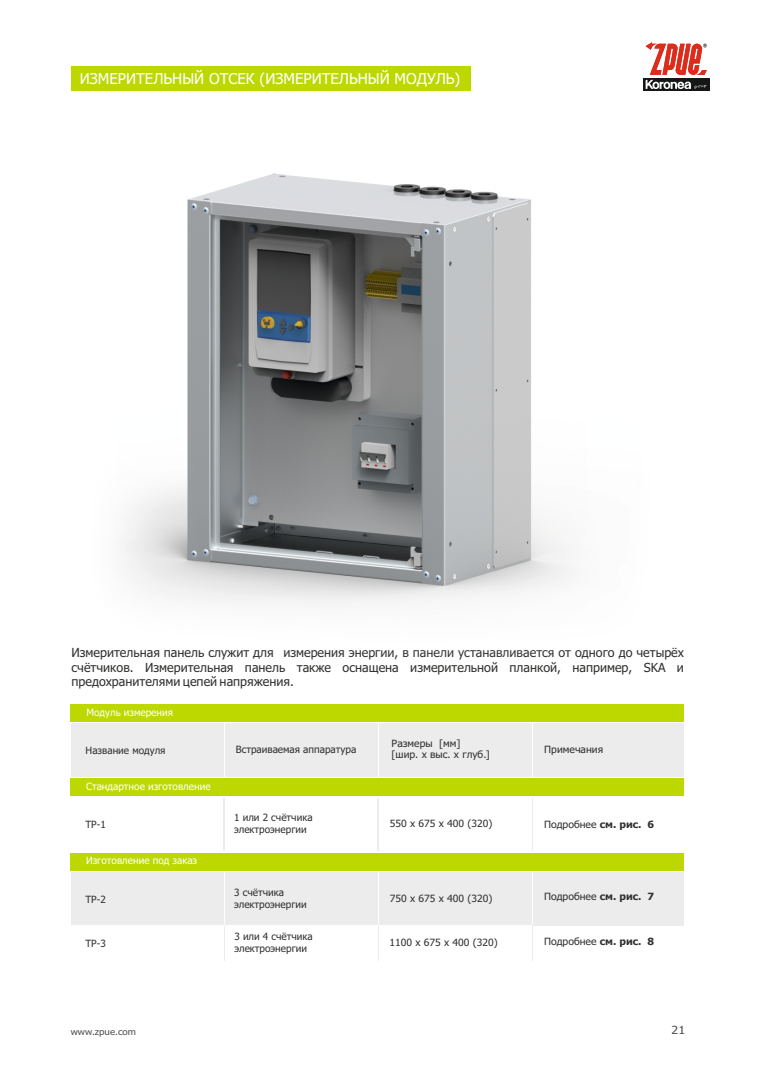
<style>
.page{position:relative;width:780px;height:1088px;background:#fff}
.page>*{position:absolute;margin:0;border:0;box-sizing:border-box;transform-origin:0 0}
.t1{font:15px "Tahoma";color:#fff}
.t2{font:12.5px/14.4px "Tahoma";color:#313130;text-align:justify}
.t3{font:11.25px "Tahoma";color:#4e4e4d;scale:1.11 1}
.t4{font:10px/10.9px "Tahoma";color:#313130;scale:1.04 1}
.t5{font:10px/12.1px "Tahoma";color:#313130}
.t6{font:10px "Tahoma";color:#fff}
.t7{font:8.75px "Tahoma";color:#4e4e4d;scale:1.11 1}
.s1{font-weight:700}
</style>
<div class="page">
<div style="left:225px;top:872px;width:152px;height:53px;background:#ececec"></div>
<div style="left:71px;top:872px;width:152px;height:53px;background:#ececec"></div>
<hr style="left:223px;top:925px;width:2px;height:36px;background:#ececec">
<hr style="left:377px;top:925px;width:2px;height:36px;background:#ececec">
<hr style="left:223px;top:798px;width:2px;height:53px;background:#ececec">
<hr style="left:377px;top:798px;width:2px;height:53px;background:#ececec">
<hr style="left:531px;top:798px;width:2px;height:53px;background:#ececec">
<div style="left:379px;top:872px;width:152px;height:53px;background:#ececec"></div>
<hr style="left:531px;top:925px;width:2px;height:36px;background:#ececec">
<div style="left:533px;top:872px;width:151px;height:53px;background:#ececec"></div>
<div style="left:71px;top:704px;width:612px;height:18px;background:#bcd800"></div>
<div style="left:71px;top:778px;width:612px;height:18px;background:#bcd800"></div>
<div style="left:71px;top:853px;width:612px;height:17px;background:#bcd800"></div>
<img style="left:123px;top:173px;width:450px;height:431px">
<div style="left:71px;top:723px;width:152px;height:54px;background:#ececec"></div>
<div style="left:225px;top:723px;width:152px;height:54px;background:#ececec"></div>
<div style="left:379px;top:723px;width:152px;height:54px;background:#ececec"></div>
<div style="left:533px;top:723px;width:151px;height:54px;background:#ececec"></div>
<div style="left:643px;top:78px;width:66px;height:13px;background:#151616"></div>
<svg style="left:645px;top:42px;width:62px;height:47px"></svg>
<div style="left:71px;top:66px;width:399px;height:25px;background:#bcd800"></div>
<p class="t1" style="left:80px;top:72px;width:382px">ИЗМЕРИТЕЛЬНЫЙ ОТСЕК (ИЗМЕРИТЕЛЬНЫЙ МОДУЛЬ)</p>
<p class="t2" style="left:71px;top:647px;width:614px">Измерительная панель служит для измерения энергии, в панели устанавливается от одного до четырёх счётчиков. Измерительная панель также оснащена измерительной планкой, например, SKA и предохранителями цепей напряжения.</p>
<p class="t6" style="left:86px;top:708px;width:88px">Модуль измерения</p>
<p class="t4" style="left:391px;top:739px;width:96px">Размеры [мм]<br>[шир. x выс. x глуб.]</p>
<p class="t5" style="left:86px;top:745px;width:81px">Название модуля</p>
<p class="t5" style="left:236px;top:744px;width:122px">Встраиваемая аппаратура</p>
<p class="t4" style="left:544px;top:744px;width:58px">Примечания</p>
<p class="t6" style="left:86px;top:782px;width:126px">Стандартное изготовление</p>
<p class="t5" style="left:85px;top:819px;width:22px">TP-1</p>
<p class="t6" style="left:86px;top:857px;width:113px">Изготовление под заказ</p>
<p class="t5" style="left:85px;top:894px;width:22px">TP-2</p>
<p class="t5" style="left:85px;top:938px;width:22px">TP-3</p>
<p class="t5" style="left:234px;top:812px;width:80px">1 или 2 счётчика электроэнергии</p>
<p class="t5" style="left:234px;top:887px;width:74px">3 счётчика электроэнергии</p>
<p class="t5" style="left:234px;top:931px;width:80px">3 или 4 счётчика электроэнергии</p>
<p class="t4" style="left:389px;top:819px;width:100px">550 x 675 x 400 (320)</p>
<p class="t4" style="left:389px;top:893px;width:100px">750 x 675 x 400 (320)</p>
<p class="t4" style="left:389px;top:938px;width:106px">1100 x 675 x 400 (320)</p>
<p class="t4" style="left:544px;top:819px;width:107px">Подробнее <span class="s1">см. рис. 6</span></p>
<p class="t4" style="left:544px;top:892px;width:107px">Подробнее <span class="s1">см. рис. 7</span></p>
<p class="t4" style="left:544px;top:937px;width:107px">Подробнее <span class="s1">см. рис. 8</span></p>
<p class="t7" style="left:71px;top:1028px;width:60px">www.zpue.com</p>
<p class="t3" style="left:671px;top:1025px;width:14px">21</p>
</div>
